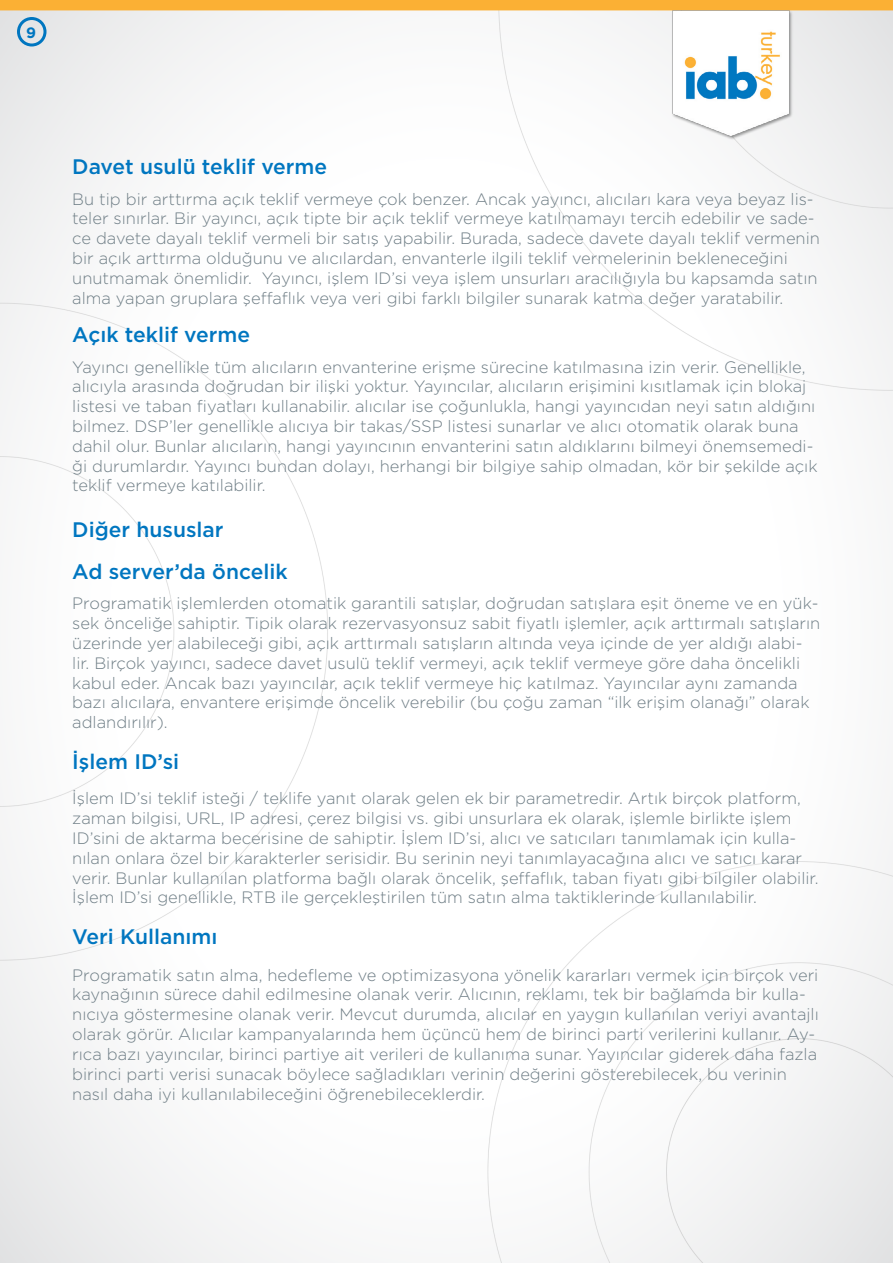
<style>
.page{position:relative;width:893px;height:1263px;background:#fff}
.page>*{position:absolute;margin:0;border:0;box-sizing:border-box;transform-origin:0 0}
.t1{font:500 21px "Gotham";color:#0076c0}
.t2{font:300 16.5px/19.8px "Gotham";color:#6f7e86}
.t3{font:700 15px "Gotham";color:#0076c0}
</style>
<div class="page">
<img style="left:0;top:0;width:893px;height:1263px">
<img style="left:672px;top:9px;width:121px;height:132px">
<div style="left:17px;top:17px;width:30px;height:30px;border:3px solid #0076c0;border-radius:50%"></div>
<p class="t3" style="left:26px;top:22px;width:11px">9</p>
<p class="t1" style="left:72px;top:153px;width:256px">Davet usulü teklif verme</p>
<p class="t2" style="left:72px;top:188px;width:749px">Bu tip bir arttırma açık teklif vermeye çok benzer. Ancak yayıncı, alıcıları kara veya beyaz lis&shy;teler sınırlar. Bir yayıncı, açık tipte bir açık teklif vermeye katılmamayı tercih edebilir ve sade&shy;ce davete dayalı teklif vermeli bir satış yapabilir. Burada, sadece davete dayalı teklif vermenin bir açık arttırma olduğunu ve alıcılardan, envanterle ilgili teklif vermelerinin bekleneceğini unutmamak önemlidir. Yayıncı, işlem ID’si veya işlem unsurları aracılığıyla bu kapsamda satın alma yapan gruplara şeffaflık veya veri gibi farklı bilgiler sunarak katma değer yaratabilir.</p>
<p class="t1" style="left:72px;top:321px;width:179px">Açık teklif verme</p>
<p class="t2" style="left:72px;top:356px;width:747px">Yayıncı genellikle tüm alıcıların envanterine erişme sürecine katılmasına izin verir. Genellikle, alıcıyla arasında doğrudan bir ilişki yoktur. Yayıncılar, alıcıların erişimini kısıtlamak için blokaj listesi ve taban fiyatları kullanabilir. alıcılar ise çoğunlukla, hangi yayıncıdan neyi satın aldığını bilmez. DSP’ler genellikle alıcıya bir takas/SSP listesi sunarlar ve alıcı otomatik olarak buna dahil olur. Bunlar alıcıların, hangi yayıncının envanterini satın aldıklarını bilmeyi önemsemedi&shy;ği durumlardır. Yayıncı bundan dolayı, herhangi bir bilgiye sahip olmadan, kör bir şekilde açık teklif vermeye katılabilir.</p>
<p class="t1" style="left:72px;top:516px;width:153px">Diğer hususlar</p>
<p class="t1" style="left:72px;top:558px;width:217px">Ad server’da öncelik</p>
<p class="t2" style="left:72px;top:593px;width:749px">Programatik işlemlerden otomatik garantili satışlar, doğrudan satışlara eşit öneme ve en yük&shy;sek önceliğe sahiptir. Tipik olarak rezervasyonsuz sabit fiyatlı işlemler, açık arttırmalı satışların üzerinde yer alabileceği gibi, açık arttırmalı satışların altında veya içinde de yer aldığı alabi&shy;lir. Birçok yayıncı, sadece davet usulü teklif vermeyi, açık teklif vermeye göre daha öncelikli kabul eder. Ancak bazı yayıncılar, açık teklif vermeye hiç katılmaz. Yayıncılar aynı zamanda bazı alıcılara, envantere erişimde öncelik verebilir (bu çoğu zaman “ilk erişim olanağı” olarak adlandırılır).</p>
<p class="t1" style="left:72px;top:748px;width:108px">İşlem ID’si</p>
<p class="t2" style="left:72px;top:788px;width:748px">İşlem ID’si teklif isteği / teklife yanıt olarak gelen ek bir parametredir. Artık birçok platform, zaman bilgisi, URL, IP adresi, çerez bilgisi vs. gibi unsurlara ek olarak, işlemle birlikte işlem ID’sini de aktarma becerisine de sahiptir. İşlem ID’si, alıcı ve satıcıları tanımlamak için kulla&shy;nılan onlara özel bir karakterler serisidir. Bu serinin neyi tanımlayacağına alıcı ve satıcı karar verir. Bunlar kullanılan platforma bağlı olarak öncelik, şeffaflık, taban fiyatı gibi bilgiler olabilir.<br>İşlem ID’si genellikle, RTB ile gerçekleştirilen tüm satın alma taktiklerinde kullanılabilir.</p>
<p class="t1" style="left:72px;top:923px;width:147px">Veri Kullanımı</p>
<p class="t2" style="left:72px;top:964px;width:748px">Programatik satın alma, hedefleme ve optimizasyona yönelik kararları vermek için birçok veri kaynağının sürece dahil edilmesine olanak verir. Alıcının, reklamı, tek bir bağlamda bir kulla&shy;nıcıya göstermesine olanak verir. Mevcut durumda, alıcılar en yaygın kullanılan veriyi avantajlı olarak görür. Alıcılar kampanyalarında hem üçüncü hem de birinci parti verilerini kullanır. Ay&shy;rıca bazı yayıncılar, birinci partiye ait verileri de kullanıma sunar. Yayıncılar giderek daha fazla birinci parti verisi sunacak böylece sağladıkları verinin değerini gösterebilecek, bu verinin nasıl daha iyi kullanılabileceğini öğrenebileceklerdir.</p>
</div>
